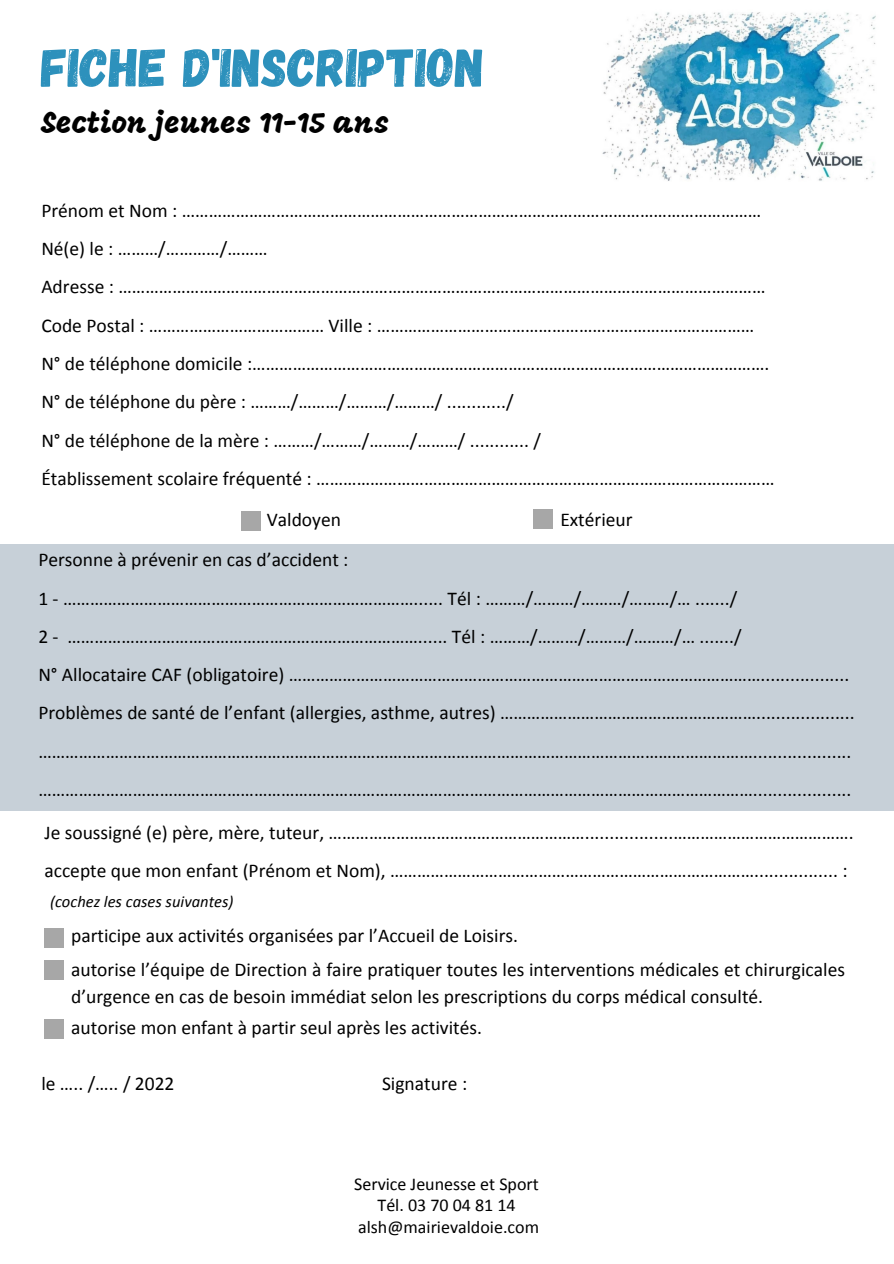
<style>
.page{position:relative;width:894px;height:1264px;background:#fff}
.page>*{position:absolute;margin:0;border:0;box-sizing:border-box;transform-origin:0 0}
.t1{font:54px "Gagalin";color:#2d91bc}
.t2{font:30px "Mogra";color:#000}
.t3{font:19.5px/27px "Calibri";color:#000}
.t4{font:18px "Calibri";color:#000}
.t5{font:italic 16.5px "Calibri";color:#000}
</style>
<div class="page">
<div style="left:0;top:544px;width:893px;height:267px;background:#c7d0d8"></div>
<img style="left:602px;top:12px;width:274px;height:169px">
<div style="left:241px;top:511px;width:19px;height:19px;background:#a7a7a7"></div>
<div style="left:533px;top:510px;width:19px;height:19px;background:#a7a7a7"></div>
<div style="left:44px;top:927px;width:20px;height:20px;background:#a7a7a7"></div>
<div style="left:44px;top:960px;width:20px;height:19px;background:#a7a7a7"></div>
<div style="left:44px;top:1019px;width:20px;height:20px;background:#a7a7a7"></div>
<p class="t1" style="left:41px;top:33px;width:444px">FICHE D'INSCRIPTION</p>
<p class="t2" style="left:41px;top:110px;width:349px">Section jeunes 11-15 ans</p>
<p class="t3" style="left:41px;top:198px;width:721px">Prénom et Nom : …………………………………………………………………………………………………………………</p>
<p class="t3" style="left:41px;top:237px;width:228px">Né(e) le : ………/…………/………</p>
<p class="t3" style="left:41px;top:275px;width:725px">Adresse : ………………………………………………………………………………………………………………………………</p>
<p class="t3" style="left:41px;top:313px;width:714px">Code Postal : ………………………………… Ville : …………………………………………………………………………</p>
<p class="t3" style="left:41px;top:352px;width:729px">N° de téléphone domicile :…………………………………………………………………………………………………….</p>
<p class="t3" style="left:41px;top:390px;width:473px">N° de téléphone du père : ………/………/………/………/ ............/</p>
<p class="t3" style="left:41px;top:428px;width:501px">N° de téléphone de la mère : ………/………/………/………/ ............ /</p>
<p class="t3" style="left:41px;top:466px;width:734px">Établissement scolaire fréquenté : …………………………………………………………………………………………</p>
<p class="t3" style="left:267px;top:507px;width:76px">Valdoyen</p>
<p class="t3" style="left:560px;top:507px;width:74px">Extérieur</p>
<p class="t3" style="left:38px;top:548px;width:311px">Personne à prévenir en cas d’accident :</p>
<p class="t3" style="left:38px;top:586px;width:700px">1 - ……………………………………………………………………...... Tél : ………/………/………/………/… ......./</p>
<p class="t3" style="left:38px;top:624px;width:704px">2 - ……………………………………………………………………...... Tél : ………/………/………/………/… ......./</p>
<p class="t3" style="left:38px;top:662px;width:812px">N° Allocataire CAF (obligatoire) ……………………………………………………………………………………………..................</p>
<p class="t3" style="left:38px;top:701px;width:817px">Problèmes de santé de l’enfant (allergies, asthme, autres) …………………………………………………....................</p>
<p class="t3" style="left:38px;top:739px;width:814px">……………………………………………………………………………………………………………………………………………....................</p>
<p class="t3" style="left:38px;top:777px;width:814px">……………………………………………………………………………………………………………………………………………....................</p>
<p class="t3" style="left:44px;top:820px;width:810px">Je soussigné (e) père, mère, tuteur, …………………………………………………..................………………………………….</p>
<p class="t3" style="left:44px;top:859px;width:804px">accepte que mon enfant (Prénom et Nom), ………………………………………………………………………................. :</p>
<p class="t5" style="left:50px;top:894px;width:185px">(cochez les cases suivantes)</p>
<p class="t3" style="left:71px;top:923px;width:448px">participe aux activités organisées par l’Accueil de Loisirs.</p>
<p class="t3" style="left:71px;top:958px;width:775px">autorise l’équipe de Direction à faire pratiquer toutes les interventions médicales et chirurgicales d’urgence en cas de besoin immédiat selon les prescriptions du corps médical consulté.</p>
<p class="t3" style="left:71px;top:1015px;width:412px">autorise mon enfant à partir seul après les activités.</p>
<p class="t3" style="left:41px;top:1072px;width:135px">le ….. /….. / 2022</p>
<p class="t3" style="left:382px;top:1072px;width:87px">Signature :</p>
<p class="t4" style="left:354px;top:1176px;width:186px">Service Jeunesse et Sport</p>
<p class="t4" style="left:377px;top:1197px;width:139px">Tél. 03 70 04 81 14</p>
<p class="t4" style="left:358px;top:1218px;width:182px">alsh@mairievaldoie.com</p>
</div>
